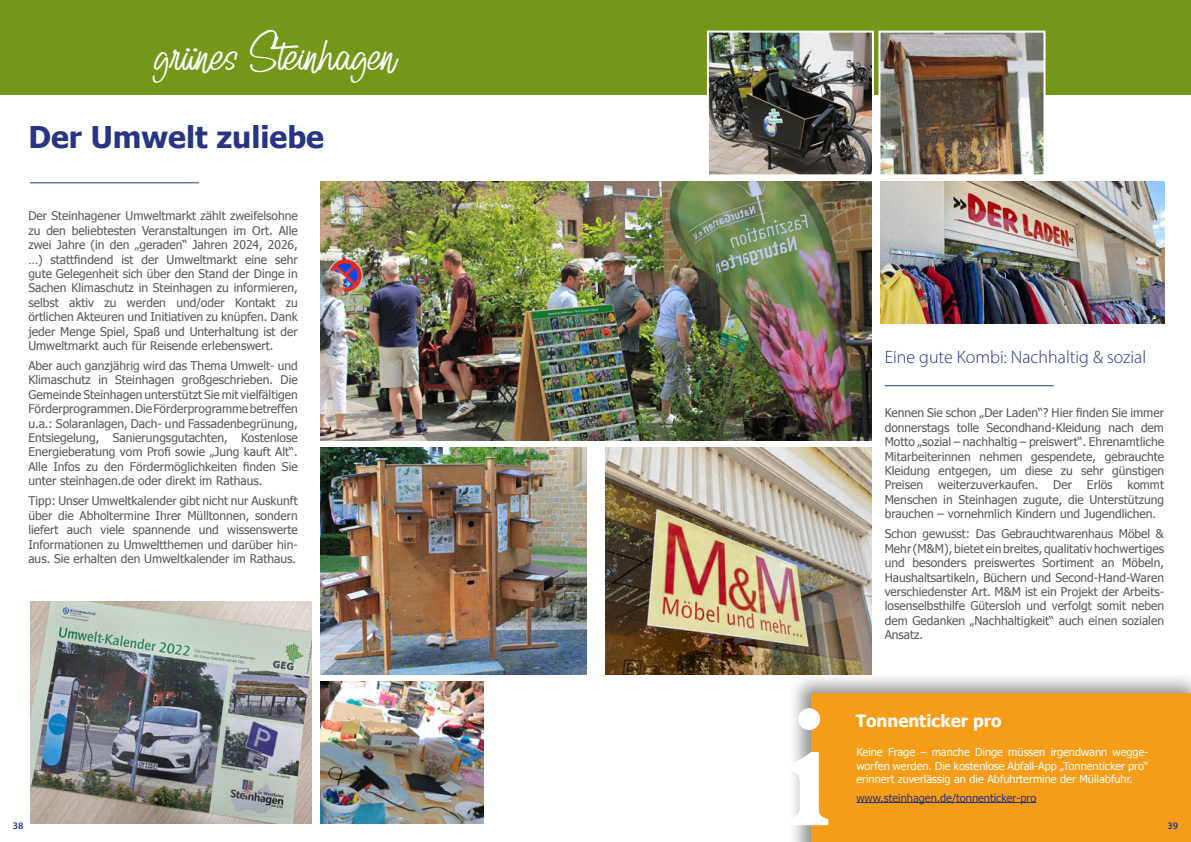
<style>
.page{position:relative;width:1191px;height:842px;background:#fff}
.page>*{position:absolute;margin:0;border:0;box-sizing:border-box;transform-origin:0 0}
.t1{font:150px "Bookman JF Pro";color:#fff}
.t2{font:35px "Billy Signature";color:#fff}
.t3{font:700 30px "Tahoma";color:#283583}
.t4{font:29px "Billy Signature";color:#fff}
.t5{font:18px "Myriad Variable Concept";color:#283583}
.t6{font:700 17px "Tahoma";color:#fff}
.t7{font:12px/14.4px "Tahoma";color:#575756;text-align:justify}
.t8{font:11px/13.2px "Tahoma";color:#fff;text-align:justify}
.t9{font:11px "Tahoma";color:#283583}
.t10{font:10px "Myriad Variable Concept";color:#283583}
</style>
<div class="page">
<div style="left:787px;top:671px;width:404px;height:171px;background:#000;opacity:.46"></div>
<div style="left:811px;top:693px;width:380px;height:149px;background:#f59d19"></div>
<div style="left:0;top:0;width:1191px;height:95px;background:#749719"></div>
<img style="left:320px;top:181px;width:552px;height:260px">
<img style="left:706px;top:30px;width:340px;height:145px">
<img style="left:880px;top:181px;width:284px;height:142px">
<img style="left:30px;top:601px;width:282px;height:222px">
<img style="left:320px;top:682px;width:163px;height:141px">
<img style="left:320px;top:448px;width:267px;height:227px">
<img style="left:605px;top:448px;width:267px;height:227px">
<hr style="left:30px;top:182px;width:169px;height:1px;background:#283583">
<hr style="left:856px;top:802px;width:180px;height:1px;background:#283583">
<hr style="left:884px;top:385px;width:169px;height:1px;background:#283583">
<p class="t2" style="left:154px;top:29px;width:243px">grunes Steinhagen</p>
<p class="t4" style="left:186px;top:16px;width:13px">..</p>
<p class="t3" style="left:28px;top:116px;width:297px">Der Umwelt zuliebe</p>
<p class="t7" style="left:28px;top:208px;width:271px">Der Steinhagener Umweltmarkt zählt zweifelsohne zu den beliebtesten Veranstaltungen im Ort. Alle zwei Jahre (in den „geraden“ Jahren 2024, 2026, …) stattfindend ist der Umweltmarkt eine sehr gute Gelegenheit sich über den Stand der Dinge in Sachen Klimaschutz in Steinhagen zu informieren, selbst aktiv zu werden und/oder Kontakt zu örtlichen Akteuren und Initiativen zu knüpfen. Dank jeder Menge Spiel, Spaß und Unterhaltung ist der Umweltmarkt auch für Reisende erlebenswert.</p>
<p class="t7" style="left:28px;top:358px;width:271px">Aber auch ganzjährig wird das Thema Umwelt- und Klimaschutz in Steinhagen großgeschrieben. Die Gemeinde Steinhagen unterstützt Sie mit vielfältigen Förderprogrammen. Die Förderprogramme betreffen u.a.: Solaranlagen, Dach- und Fassadenbegrünung, Entsiegelung, Sanierungsgutachten, Kostenlose Energieberatung vom Profi sowie „Jung kauft Alt“.<br>Alle Infos zu den Fördermöglichkeiten finden Sie unter steinhagen.de oder direkt im Rathaus.</p>
<p class="t7" style="left:28px;top:493px;width:271px">Tipp: Unser Umweltkalender gibt nicht nur Auskunft über die Abholtermine Ihrer Mülltonnen, sondern liefert auch viele spannende und wissenswerte Informationen zu Umweltthemen und darüber hin&shy;aus. Sie erhalten den Umweltkalender im Rathaus.</p>
<p class="t5" style="left:884px;top:347px;width:263px">Eine gute Kombi: Nachhaltig &amp; sozial</p>
<p class="t7" style="left:884px;top:405px;width:281px">Kennen Sie schon „Der Laden“? Hier finden Sie immer donnerstags tolle Secondhand-Kleidung nach dem Motto „sozial – nachhaltig – preiswert“. Ehrenamtliche Mitarbeiterinnen nehmen gespendete, gebrauchte Kleidung entgegen, um diese zu sehr günstigen Preisen weiterzuverkaufen. Der Erlös kommt Menschen in Steinhagen zugute, die Unterstützung brauchen – vornehmlich Kindern und Jugendlichen.</p>
<p class="t7" style="left:884px;top:526px;width:281px">Schon gewusst: Das Gebrauchtwarenhaus Möbel &amp; Mehr (M&amp;M), bietet ein breites, qualitativ hochwertiges und besonders preiswertes Sortiment an Möbeln, Haushaltsartikeln, Büchern und Second-Hand-Waren verschiedenster Art. M&amp;M ist ein Projekt der Arbeits&shy;losenselbsthilfe Gütersloh und verfolgt somit neben dem Gedanken „Nachhaltigkeit“ auch einen sozialen Ansatz.</p>
<p class="t1" style="left:783px;top:686px;width:53px">i</p>
<p class="t6" style="left:855px;top:709px;width:148px">Tonnenticker pro</p>
<p class="t8" style="left:856px;top:745px;width:293px">Keine Frage – manche Dinge müssen irgendwann wegge&shy;worfen werden. Die kostenlose Abfall-App „Tonnenticker pro“ erinnert zuverlässig an die Abfuhrtermine der Müllabfuhr.</p>
<p class="t9" style="left:856px;top:790px;width:181px">www.steinhagen.de/tonnenticker-pro</p>
<p class="t10" style="left:13px;top:820px;width:12px">38</p>
<p class="t10" style="left:1167px;top:820px;width:12px">39</p>
</div>
